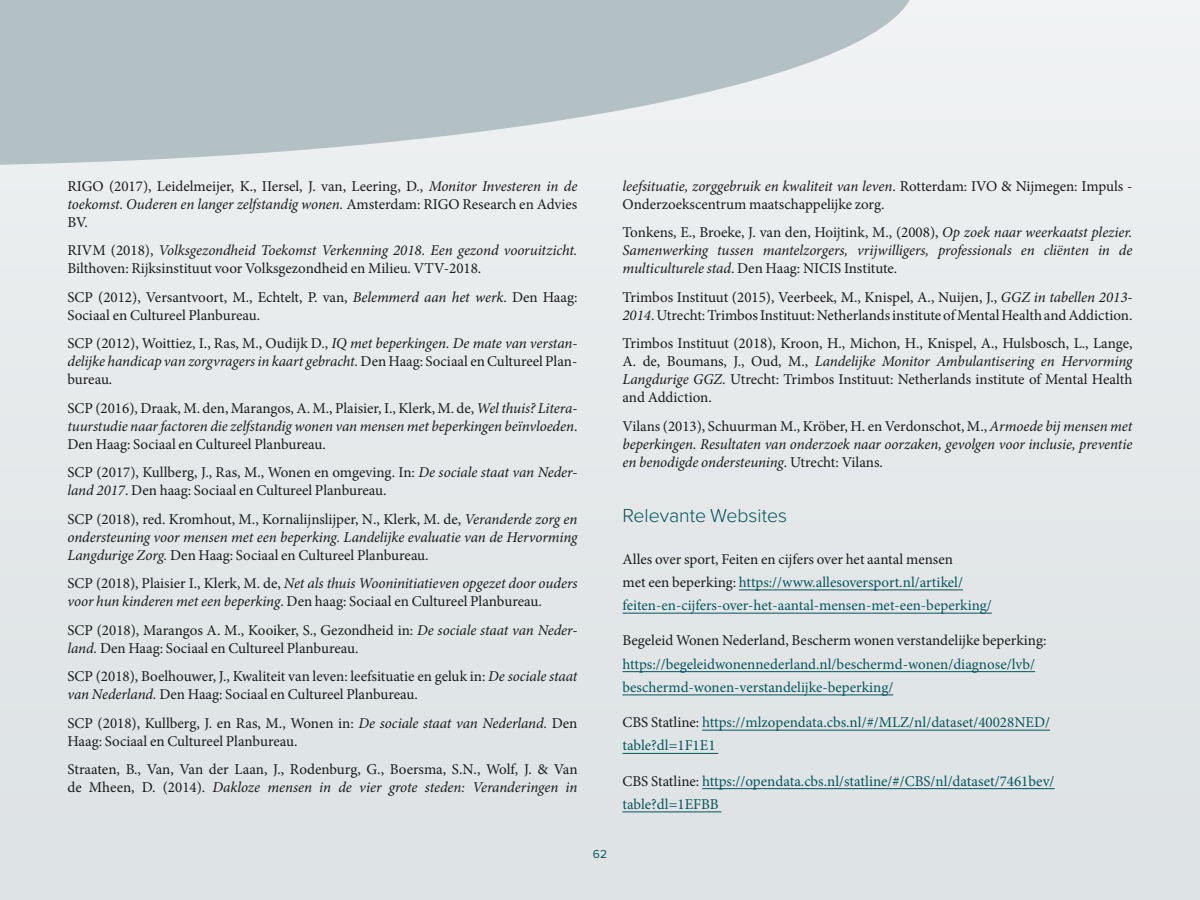
<style>
.page{position:relative;width:1200px;height:900px;background:#e4e8e9}
.page>*{position:absolute;margin:0;border:0;box-sizing:border-box;transform-origin:0 0}
._2e_onderverdeling_z{font:300 19.5px "Proxima Nova";color:#06565a}
.Literatuur{font:15px/18px "Minion Pro";color:#1a1a1a}
.Literatuur-2{font:italic 15px/18px "Minion Pro";letter-spacing:-.005em;color:#1a1a1a;text-align:justify}
.Broodtekst{font:15px/23.2px "Minion Pro";color:#06565a}
.t1{font:12px "Proxima Nova";color:#06565a}
.s1{font-style:italic}
.s2{font-style:normal}
.s3{color:#1a1a1a}
</style>
<div class="page">
<svg style="left:0;top:0;width:915px;height:165px;background:#c2cdd0"></svg>
<hr style="left:739px;top:590px;width:224px;height:1px;background:#06565a">
<hr style="left:622px;top:613px;width:370px;height:1px;background:#06565a">
<hr style="left:622px;top:671px;width:413px;height:1px;background:#06565a">
<hr style="left:622px;top:695px;width:271px;height:1px;background:#06565a">
<hr style="left:702px;top:730px;width:348px;height:1px;background:#06565a">
<hr style="left:622px;top:753px;width:96px;height:1px;background:#06565a">
<hr style="left:702px;top:788px;width:353px;height:1px;background:#06565a">
<hr style="left:622px;top:812px;width:99px;height:1px;background:#06565a">
<p class="Literatuur" style="left:68px;top:177px;width:511px;text-align:justify">RIGO (2017), Leidelmeijer, K., IIersel, J. van, Leering, D., <span class="s1">Monitor Investeren in de toekomst. Ouderen en langer zelfstandig wonen.</span> Amsterdam: RIGO Research en Advies BV.</p>
<p class="Literatuur" style="left:68px;top:242px;width:511px">RIVM (2018), <span class="s1">Volksgezondheid Toekomst Verkenning 2018. Een gezond vooruitzicht.<br></span>Bilthoven: Rijksinstituut voor Volksgezondheid en Milieu. VTV-2018.</p>
<p class="Literatuur" style="left:68px;top:288px;width:511px">SCP (2012), Versantvoort, M., Echtelt, P. van, <span class="s1">Belemmerd aan het werk</span>. Den Haag:<br>Sociaal en Cultureel Planbureau.</p>
<p class="Literatuur-2" style="left:68px;top:335px;width:512px"><span class="s2">SCP (2012), Woittiez, I., Ras, M., Oudijk D.,</span> IQ met beperkingen. De mate van verstan&shy;delijke handicap van zorgvragers in kaart gebracht. <span class="s2">Den Haag: Sociaal en Cultureel Plan&shy;bureau.</span></p>
<p class="Literatuur" style="left:68px;top:399px;width:511px;text-align:justify">SCP (2016), Draak, M. den, Marangos, A. M., Plaisier, I., Klerk, M. de, <span class="s1">Wel thuis? Litera&shy;tuurstudie naar factoren die zelfstandig wonen van mensen met beperkingen beïnvloeden</span>.<br>Den Haag: Sociaal en Cultureel Planbureau.</p>
<p class="Literatuur" style="left:68px;top:464px;width:511px">SCP (2017), Kullberg, J., Ras, M., Wonen en omgeving. In: <span class="s1">De sociale staat van Neder&shy;land 2017</span>. Den haag: Sociaal en Cultureel Planbureau.</p>
<p class="Literatuur-2" style="left:68px;top:510px;width:512px"><span class="s2">SCP (2018), red. Kromhout, M., Kornalijnslijper, N., Klerk, M. de,</span> Veranderde zorg en ondersteuning voor mensen met een beperking. Landelijke evaluatie van de Hervorming Langdurige Zorg. <span class="s2">Den Haag: Sociaal en Cultureel Planbureau.</span></p>
<p class="Literatuur-2" style="left:68px;top:575px;width:512px"><span class="s2">SCP (2018), Plaisier I., Klerk, M. de,</span> Net als thuis Wooninitiatieven opgezet door ouders voor hun kinderen met een beperking<span class="s2">. Den haag: Sociaal en Cultureel Planbureau.</span></p>
<p class="Literatuur" style="left:68px;top:621px;width:511px">SCP (2018), Marangos A. M., Kooiker, S., Gezondheid in: <span class="s1">De sociale staat van Neder&shy;land.</span> Den Haag: Sociaal en Cultureel Planbureau.</p>
<p class="Literatuur" style="left:68px;top:668px;width:511px">SCP (2018), Boelhouwer, J., Kwaliteit van leven: leefsituatie en geluk in: <span class="s1">De sociale staat van Nederland.</span> Den Haag: Sociaal en Cultureel Planbureau.</p>
<p class="Literatuur" style="left:68px;top:714px;width:512px">SCP (2018), Kullberg, J. en Ras, M., Wonen in: <span class="s1">De sociale staat van Nederland.</span> Den<br>Haag: Sociaal en Cultureel Planbureau.</p>
<p class="Literatuur" style="left:68px;top:761px;width:512px">Straaten, B., Van, Van der Laan, J., Rodenburg, G., Boersma, S.N., Wolf, J. &amp; Van de Mheen, D. (2014). <span class="s1">Dakloze mensen in de vier grote steden: Veranderingen in</span></p>
<p class="Literatuur" style="left:622px;top:177px;width:512px"><span class="s1">leefsituatie, zorggebruik en kwaliteit van leven</span>. Rotterdam: IVO &amp; Nijmegen: Impuls -<br>Onderzoekscentrum maatschappelijke zorg.</p>
<p class="Literatuur-2" style="left:622px;top:224px;width:512px"><span class="s2">Tonkens, E., Broeke, J. van den, Hoijtink, M., (2008),</span> Op zoek naar weerkaatst plezier.<br>Samenwerking tussen mantelzorgers, vrijwilligers, professionals en cliënten in de multiculturele stad<span class="s2">. Den Haag: NICIS Institute.</span></p>
<p class="Literatuur" style="left:622px;top:288px;width:512px">Trimbos Instituut (2015), Veerbeek, M., Knispel, A., Nuijen, J., <span class="s1">GGZ in tabellen 2013-<br>2014</span>. Utrecht: Trimbos Instituut: Netherlands institute of Mental Health and Addiction.</p>
<p class="Literatuur" style="left:622px;top:335px;width:512px;text-align:justify">Trimbos Instituut (2018), Kroon, H., Michon, H., Knispel, A., Hulsbosch, L., Lange, A. de, Boumans, J., Oud, M., <span class="s1">Landelijke Monitor Ambulantisering en Hervorming Langdurige GGZ.</span> Utrecht: Trimbos Instituut: Netherlands institute of Mental Health and Addiction.</p>
<p class="Literatuur-2" style="left:622px;top:417px;width:511px"><span class="s2">Vilans (2013), Schuurman M., Kröber, H. en Verdonschot, M.,</span> Armoede bij mensen met beperkingen. Resultaten van onderzoek naar oorzaken, gevolgen voor inclusie, preventie en benodigde ondersteuning<span class="s2">. Utrecht: Vilans.</span></p>
<p class="_2e_onderverdeling_z" style="left:622px;top:504px;width:166px">Relevante Websites</p>
<p class="Broodtekst" style="left:622px;top:547px;width:371px"><span class="s3">Alles over sport, Feiten en cijfers over het aantal mensen<br>met een beperking:</span> https://www.allesoversport.nl/artikel/ feiten-en-cijfers-over-het-aantal-mensen-met-een-beperking/</p>
<p class="Broodtekst" style="left:622px;top:629px;width:425px"><span class="s3">Begeleid Wonen Nederland, Bescherm wonen verstandelijke beperking: </span>https://begeleidwonennederland.nl/beschermd-wonen/diagnose/lvb/ beschermd-wonen-verstandelijke-beperking/</p>
<p class="Broodtekst" style="left:622px;top:711px;width:429px"><span class="s3">CBS Statline:</span> https://mlzopendata.cbs.nl/#/MLZ/nl/dataset/40028NED/ table?dl=1F1E1</p>
<p class="Broodtekst" style="left:622px;top:769px;width:434px"><span class="s3">CBS Statline:</span> https://opendata.cbs.nl/statline/#/CBS/nl/dataset/7461bev/ table?dl=1EFBB</p>
<p class="t1" style="left:593px;top:847px;width:16px">62</p>
</div>
